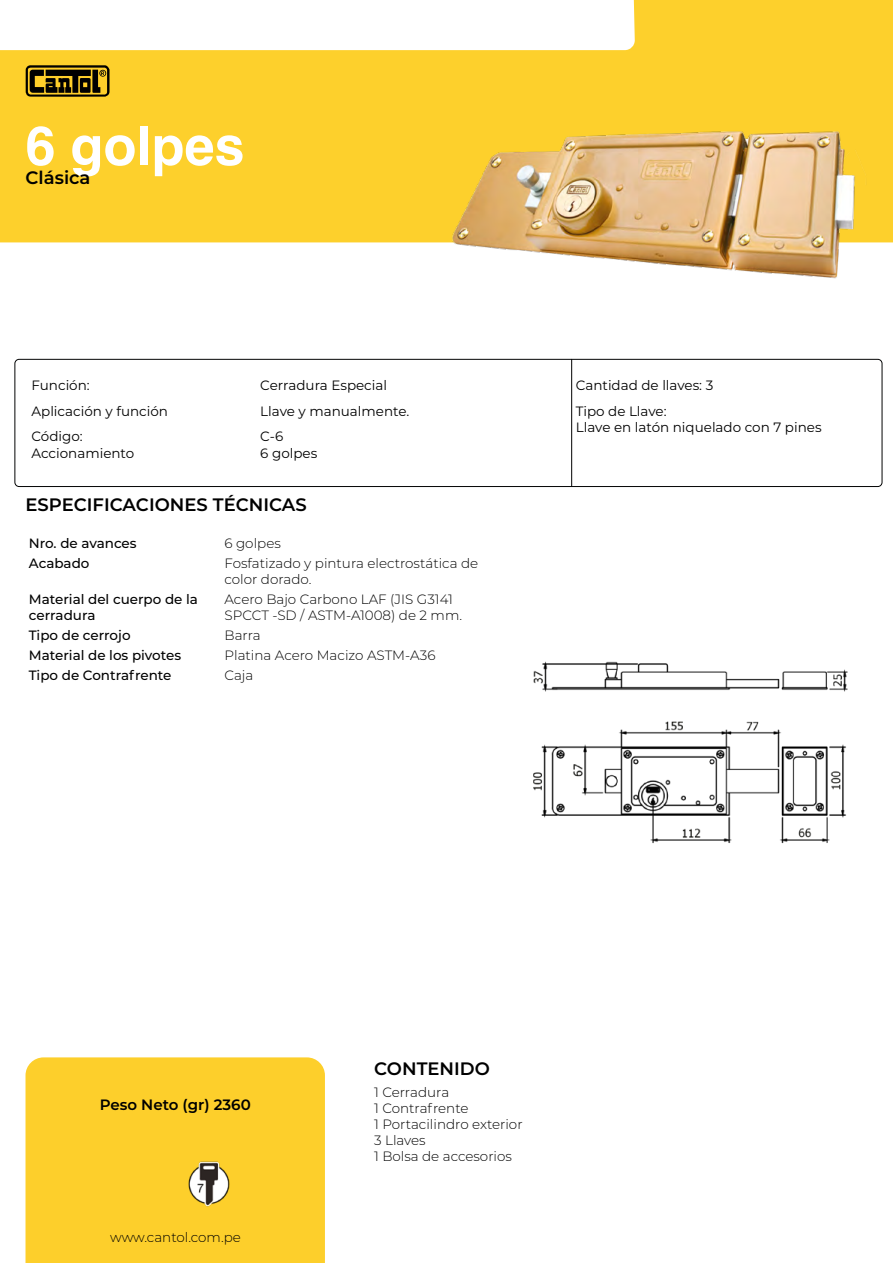
<style>
.page{position:relative;width:893px;height:1263px;background:#fff}
.page>*{position:absolute;margin:0;border:0;box-sizing:border-box;transform-origin:0 0}
.Texto_grande{font:700 54px "Helvetica";color:#fff}
.t1{font:600 18px "Montserrat";color:#000}
.t2{font:600 15px "Montserrat";color:#000}
.t3{font:300 13.5px/16.2px "Montserrat";color:#000}
.t4{font:13.5px "Montserrat";color:#000}
.t5{font:500 13.5px/16.2px "Montserrat";color:#000}
</style>
<div class="page">
<svg style="left:0;top:0;width:893px;height:242px;fill:#fdd02c"></svg>
<hr style="left:571px;top:359px;width:1px;height:127px;background:#000">
<svg style="left:26px;top:65px;width:84px;height:32px"></svg>
<div style="left:15px;top:359px;width:867px;height:128px;border:1px solid #030404;border-radius:4px"></div>
<img style="left:446px;top:110px;width:421px;height:169px">
<img style="left:533px;top:661px;width:315px;height:183px">
<div style="left:26px;top:1057px;width:299px;height:206px;background:#fdcf2b"></div>
<img style="left:183px;top:1152px;width:51px;height:65px">
<p class="Texto_grande" style="left:26px;top:113px;width:221px">6 golpes</p>
<p class="t1" style="left:26px;top:165px;width:67px">Clásica</p>
<p class="t4" style="left:32px;top:376px;width:60px">Función:</p>
<p class="t4" style="left:260px;top:376px;width:128px">Cerradura Especial</p>
<p class="t4" style="left:576px;top:376px;width:139px">Cantidad de llaves: 3</p>
<p class="t4" style="left:32px;top:402px;width:138px">Aplicación y función</p>
<p class="t4" style="left:260px;top:402px;width:151px">Llave y manualmente.</p>
<p class="t4" style="left:576px;top:402px;width:92px">Tipo de Llave:</p>
<p class="t4" style="left:576px;top:418px;width:247px">Llave en latón niquelado con 7 pines</p>
<p class="t4" style="left:32px;top:427px;width:53px">Código:</p>
<p class="t4" style="left:32px;top:443px;width:104px">Accionamiento</p>
<p class="t4" style="left:260px;top:427px;width:25px">C-6</p>
<p class="t4" style="left:260px;top:443px;width:59px">6 golpes</p>
<p class="t1" style="left:26px;top:492px;width:283px">ESPECIFICACIONES TÉCNICAS</p>
<p class="t5" style="left:29px;top:535px;width:109px">Nro. de avances</p>
<p class="t3" style="left:225px;top:535px;width:58px">6 golpes</p>
<p class="t5" style="left:29px;top:554px;width:62px">Acabado</p>
<p class="t3" style="left:225px;top:555px;width:255px">Fosfatizado y pintura electrostática de color dorado.</p>
<p class="t5" style="left:29px;top:590px;width:171px">Material del cuerpo de la cerradura</p>
<p class="t3" style="left:225px;top:591px;width:239px">Acero Bajo Carbono LAF (JIS G3141<br>SPCCT -SD / ASTM-A1008) de 2 mm.</p>
<p class="t5" style="left:29px;top:627px;width:103px">Tipo de cerrojo</p>
<p class="t3" style="left:225px;top:627px;width:38px">Barra</p>
<p class="t5" style="left:29px;top:646px;width:154px">Material de los pivotes</p>
<p class="t3" style="left:225px;top:647px;width:212px">Platina Acero Macizo ASTM-A36</p>
<p class="t5" style="left:29px;top:666px;width:144px">Tipo de Contrafrente</p>
<p class="t3" style="left:225px;top:666px;width:30px">Caja</p>
<p class="t2" style="left:100px;top:1094px;width:153px">Peso Neto (gr) 2360</p>
<p class="t3" style="left:110px;top:1228px;width:132px">www.cantol.com.pe</p>
<p class="t1" style="left:374px;top:1056px;width:117px">CONTENIDO</p>
<p class="t3" style="left:374px;top:1083px;width:77px">1 Cerradura</p>
<p class="t3" style="left:374px;top:1099px;width:96px">1 Contrafrente</p>
<p class="t3" style="left:374px;top:1115px;width:150px">1 Portacilindro exterior</p>
<p class="t3" style="left:374px;top:1132px;width:53px">3 Llaves</p>
<p class="t3" style="left:374px;top:1148px;width:139px">1 Bolsa de accesorios</p>
</div>
